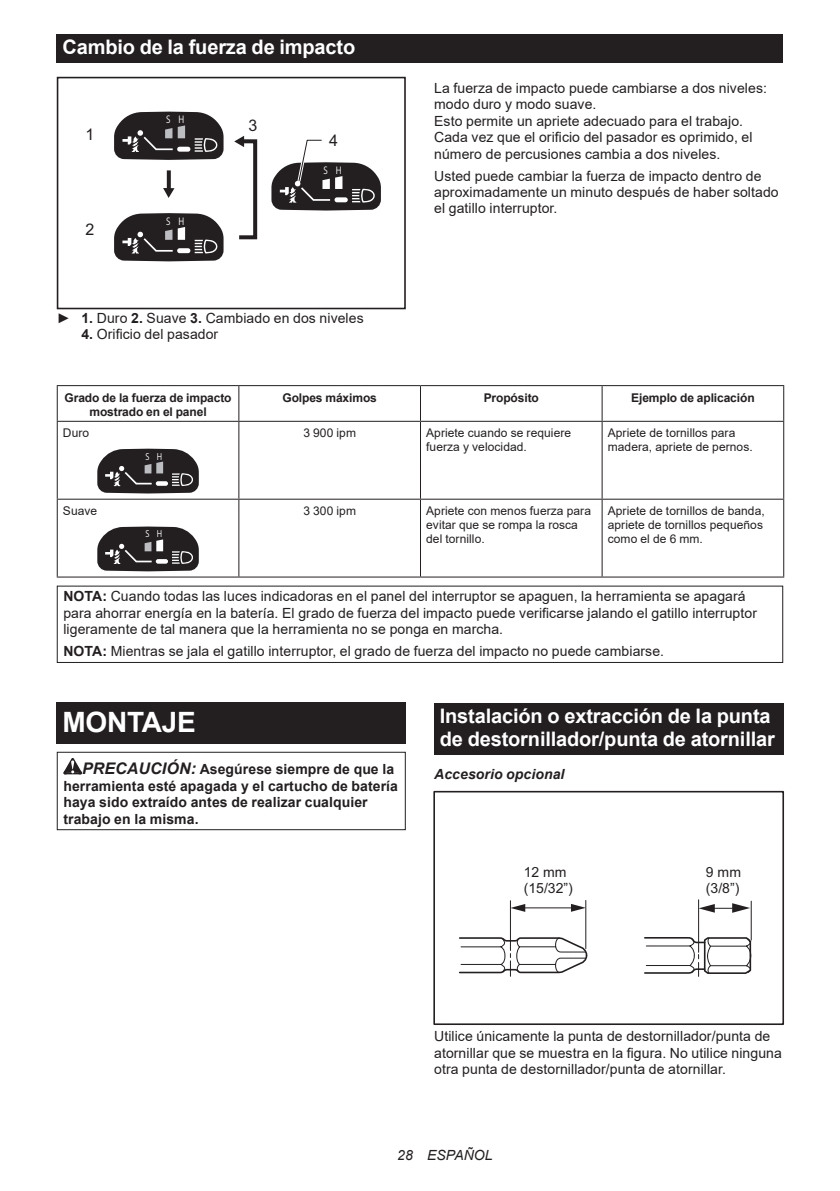
<style>
.page{position:relative;width:840px;height:1191px;background:#fff}
.page>*{position:absolute;margin:0;border:0;box-sizing:border-box;transform-origin:0 0}
.t1{font:700 28px "Arial";letter-spacing:-.01em;color:#fff}
.t2{font:700 20px/23.4px "Arial";letter-spacing:-.01em;color:#fff}
.t3{font:16px "Arial";color:#231f20}
.t4{font:14px/16.4px "Arial";letter-spacing:.005em;color:#231f20}
.t5{font:700 14px/16.4px "Arial";letter-spacing:.005em;color:#231f20}
.t6{font:italic 700 14px "Arial";letter-spacing:.005em;color:#231f20}
.t7{font:italic 14px "Arial";letter-spacing:.005em;color:#231f20}
.t8{font:12px/14px "Arial";letter-spacing:.005em;color:#231f20}
.t9{font:700 12px/14px "Arial";letter-spacing:-.01em;color:#231f20;text-align:center}
.t10{font:9.8px "Helvetica Bold 90 msp RKSJ H";color:#fff;scale:.85 1}
.t11{font:9px "Helvetica Bold 90 msp RKSJ H";color:#fff;scale:.85 1}
.s1{font-weight:700}
.s2{font-style:italic;font-size:16px}
</style>
<div class="page">
<div style="left:57px;top:34px;width:725px;height:29px;background:#231f20"></div>
<svg style="left:167px;top:170px;width:4px;height:18px"></svg>
<svg style="left:163px;top:188px;width:11px;height:10px"></svg>
<svg style="left:234px;top:136px;width:24px;height:104px"></svg>
<svg style="left:114px;top:111px;width:110px;height:49px;background:#4c494a"></svg>
<svg style="left:114px;top:213px;width:110px;height:49px;background:#4d4a4b"></svg>
<div style="left:57px;top:77px;width:348px;height:232px;border:2px solid #231f20"></div>
<svg style="left:271px;top:139px;width:110px;height:72px"></svg>
<hr style="left:57px;top:385px;width:182px;height:1px;background:#231f20">
<hr style="left:57px;top:386px;width:1px;height:35px;background:#231f20">
<hr style="left:239px;top:385px;width:181px;height:1px;background:#231f20">
<hr style="left:238px;top:386px;width:1px;height:35px;background:#231f20">
<hr style="left:420px;top:385px;width:181px;height:1px;background:#231f20">
<hr style="left:420px;top:386px;width:1px;height:35px;background:#231f20">
<hr style="left:601px;top:385px;width:182px;height:1px;background:#231f20">
<hr style="left:601px;top:386px;width:1px;height:35px;background:#231f20">
<hr style="left:782px;top:386px;width:1px;height:35px;background:#231f20">
<hr style="left:57px;top:421px;width:182px;height:1px;background:#231f20">
<hr style="left:57px;top:422px;width:1px;height:76px;background:#231f20">
<hr style="left:239px;top:421px;width:181px;height:1px;background:#231f20">
<hr style="left:238px;top:422px;width:1px;height:76px;background:#231f20">
<hr style="left:420px;top:421px;width:181px;height:1px;background:#231f20">
<hr style="left:420px;top:422px;width:1px;height:76px;background:#231f20">
<hr style="left:601px;top:421px;width:182px;height:1px;background:#231f20">
<hr style="left:601px;top:422px;width:1px;height:76px;background:#231f20">
<hr style="left:782px;top:422px;width:1px;height:76px;background:#231f20">
<hr style="left:57px;top:498px;width:182px;height:1px;background:#231f20">
<hr style="left:57px;top:499px;width:1px;height:77px;background:#231f20">
<hr style="left:239px;top:498px;width:181px;height:1px;background:#231f20">
<hr style="left:238px;top:499px;width:1px;height:77px;background:#231f20">
<hr style="left:420px;top:498px;width:181px;height:1px;background:#231f20">
<hr style="left:420px;top:499px;width:1px;height:77px;background:#231f20">
<hr style="left:601px;top:498px;width:182px;height:1px;background:#231f20">
<hr style="left:601px;top:499px;width:1px;height:77px;background:#231f20">
<hr style="left:782px;top:499px;width:1px;height:77px;background:#231f20">
<hr style="left:57px;top:576px;width:182px;height:1px;background:#231f20">
<hr style="left:239px;top:576px;width:181px;height:1px;background:#231f20">
<hr style="left:420px;top:576px;width:181px;height:1px;background:#231f20">
<hr style="left:601px;top:576px;width:182px;height:1px;background:#231f20">
<svg style="left:97px;top:448px;width:102px;height:45px;background:#4b4849"></svg>
<svg style="left:97px;top:526px;width:102px;height:45px;background:#4c4849"></svg>
<div style="left:57px;top:585px;width:725px;height:78px;border:1px solid #231f20"></div>
<div style="left:57px;top:702px;width:348px;height:41px;background:#231f20"></div>
<svg style="left:63px;top:758px;width:19px;height:16px"></svg>
<div style="left:57px;top:751px;width:348px;height:79px;border:1px solid #231f20"></div>
<div style="left:434px;top:702px;width:348px;height:52px;background:#231f20"></div>
<svg style="left:644px;top:899px;width:108px;height:78px"></svg>
<svg style="left:459px;top:900px;width:128px;height:77px"></svg>
<div style="left:433px;top:791px;width:350px;height:234px;border:2px solid #231f20"></div>
<h2 class="t2" style="left:62px;top:36px;width:294px">Cambio de la fuerza de impacto</h2>
<p class="t3" style="left:86px;top:124px;width:10px">1</p>
<p class="t3" style="left:86px;top:218px;width:10px">2</p>
<p class="t10" style="left:166px;top:114px;width:23px">S H</p>
<p class="t10" style="left:166px;top:216px;width:23px">S H</p>
<p class="t3" style="left:248px;top:114px;width:10px">3</p>
<p class="t3" style="left:329px;top:129px;width:10px">4</p>
<p class="t10" style="left:323px;top:165px;width:23px">S H</p>
<p class="t4" style="left:57px;top:310px;width:308px">► <span class="s1">1.</span> Duro <span class="s1">2.</span> Suave <span class="s1">3.</span> Cambiado en dos niveles</p>
<p class="t4" style="left:81px;top:326px;width:138px"><span class="s1">4.</span> Orificio del pasador</p>
<p class="t4" style="left:434px;top:80px;width:334px">La fuerza de impacto puede cambiarse a dos niveles: modo duro y modo suave.<br>Esto permite un apriete adecuado para el trabajo.<br>Cada vez que el orificio del pasador es oprimido, el número de percusiones cambia a dos niveles.</p>
<p class="t4" style="left:434px;top:167px;width:346px">Usted puede cambiar la fuerza de impacto dentro de aproximadamente un minuto después de haber soltado el gatillo interruptor.</p>
<p class="t9" style="left:64px;top:390px;width:168px">Grado de la fuerza de impacto mostrado en el panel</p>
<p class="t9" style="left:282px;top:390px;width:96px">Golpes máximos</p>
<p class="t9" style="left:483px;top:390px;width:57px">Propósito</p>
<p class="t9" style="left:630px;top:390px;width:125px">Ejemplo de aplicación</p>
<p class="t8" style="left:63px;top:426px;width:28px">Duro</p>
<p class="t11" style="left:145px;top:451px;width:21px">S H</p>
<p class="t8" style="left:303px;top:426px;width:54px">3 900 ipm</p>
<p class="t8" style="left:426px;top:426px;width:146px">Apriete cuando se requiere fuerza y velocidad.</p>
<p class="t8" style="left:607px;top:426px;width:146px">Apriete de tornillos para madera, apriete de pernos.</p>
<p class="t8" style="left:63px;top:504px;width:36px">Suave</p>
<p class="t11" style="left:145px;top:529px;width:21px">S H</p>
<p class="t8" style="left:303px;top:504px;width:54px">3 300 ipm</p>
<p class="t8" style="left:426px;top:504px;width:166px">Apriete con menos fuerza para evitar que se rompa la rosca del tornillo.</p>
<p class="t8" style="left:607px;top:504px;width:158px">Apriete de tornillos de banda, apriete de tornillos pequeños como el de 6 mm.</p>
<p class="t4" style="left:63px;top:588px;width:694px"><span class="s1">NOTA:</span> Cuando todas las luces indicadoras en el panel del interruptor se apaguen, la herramienta se apagará para ahorrar energía en la batería. El grado de fuerza del impacto puede verificarse jalando el gatillo interruptor ligeramente de tal manera que la herramienta no se ponga en marcha.</p>
<p class="t4" style="left:63px;top:643px;width:602px"><span class="s1">NOTA:</span> Mientras se jala el gatillo interruptor, el grado de fuerza del impacto no puede cambiarse.</p>
<h1 class="t1" style="left:62px;top:703px;width:135px">MONTAJE</h1>
<p class="t5" style="left:63px;top:761px;width:336px;text-indent:19px"><span class="s2">PRECAUCIÓN:</span> Asegúrese siempre de que la herramienta esté apagada y el cartucho de batería haya sido extraído antes de realizar cualquier trabajo en la misma.</p>
<h2 class="t2" style="left:439px;top:704px;width:336px">Instalación o extracción de la punta de destornillador/punta de atornillar</h2>
<p class="t6" style="left:434px;top:765px;width:132px">Accesorio opcional</p>
<p class="t4" style="left:523px;top:863px;width:51px">12 mm (15/32”)</p>
<p class="t4" style="left:705px;top:863px;width:36px">9 mm (3/8”)</p>
<p class="t4" style="left:434px;top:1028px;width:349px">Utilice únicamente la punta de destornillador/punta de atornillar que se muestra en la figura. No utilice ninguna otra punta de destornillador/punta de atornillar.</p>
<p class="t7" style="left:397px;top:1146px;width:97px">28 ESPAÑOL</p>
</div>
